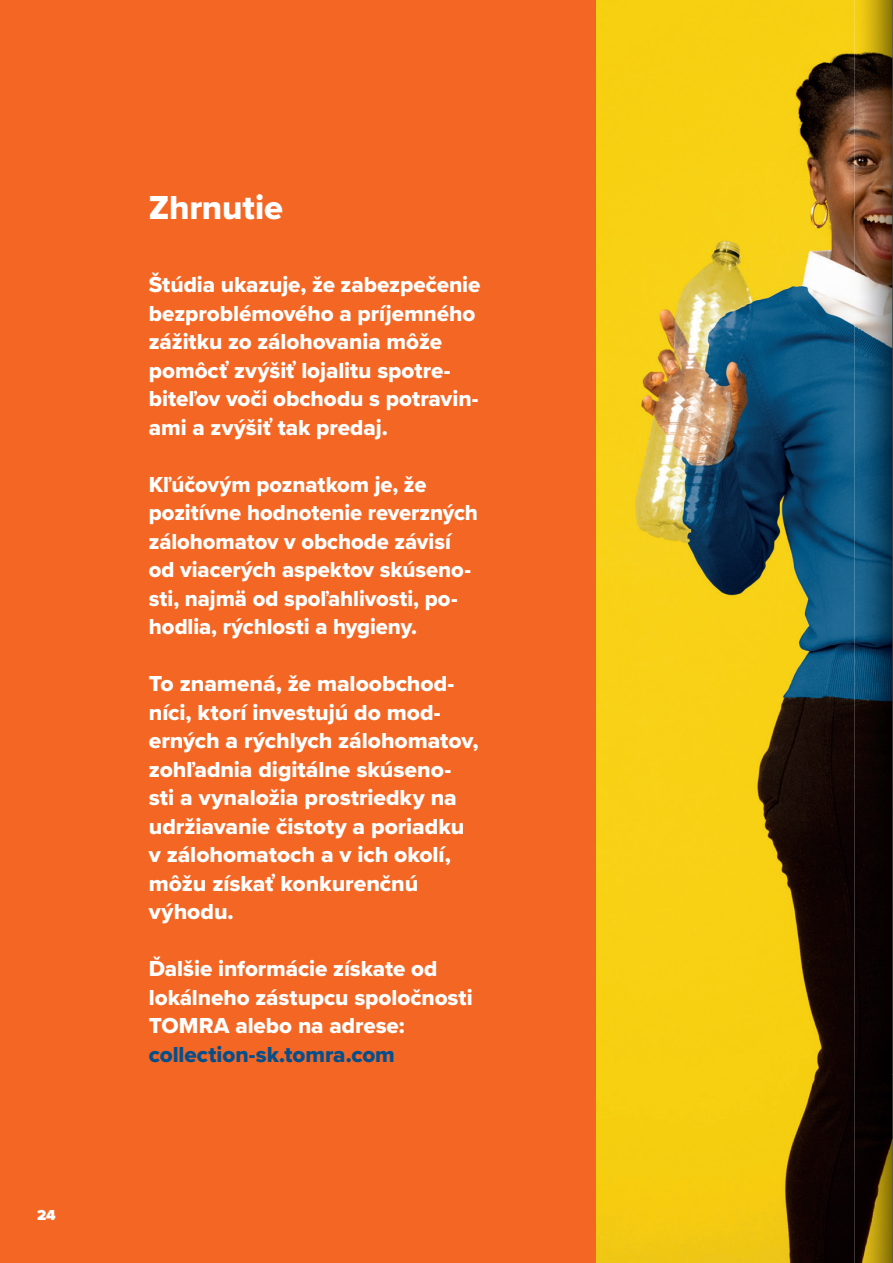
<style>
.page{position:relative;width:893px;height:1263px;background:#fff}
.page>*{position:absolute;margin:0;border:0;box-sizing:border-box;transform-origin:0 0}
.t1{font:34.5px "Proxima Nova Extrabld";letter-spacing:-.005em;color:#fff}
.t2{font:22.5px/28.5px "Proxima Nova Extrabld";letter-spacing:-.005em;color:#fff}
.t3{font:22.5px "Proxima Nova Extrabld";color:#044f8b}
.t4{font:900 15px "Proxima Nova";color:#fff}
</style>
<div class="page">
<img style="left:595px;top:0;width:260px;height:1263px">
<div style="left:0;top:0;width:595px;height:1263px;background:#f36623"></div>
<img style="left:855px;top:0;width:38px;height:1263px">
<img style="left:892px;top:185px;width:1px;height:889px">
<p class="t4" style="left:37px;top:1204px;width:20px">24</p>
<h1 class="t1" style="left:149px;top:181px;width:136px">Zhrnutie</h1>
<p class="t2" style="left:149px;top:270px;width:333px">Štúdia ukazuje, že zabezpečenie bezproblémového a príjemného zážitku zo zálohovania môže pomôcť zvýšiť lojalitu spotre&shy;biteľov voči obchodu s potravin&shy;ami a zvýšiť tak predaj.</p>
<p class="t2" style="left:149px;top:469px;width:331px">Kľúčovým poznatkom je, že pozitívne hodnotenie reverzných zálohomatov v obchode závisí od viacerých aspektov skúseno&shy;sti, najmä od spoľahlivosti, po&shy;hodlia, rýchlosti a hygieny.</p>
<p class="t2" style="left:149px;top:669px;width:331px">To znamená, že maloobchod&shy;níci, ktorí investujú do mod&shy;erných a rýchlych zálohomatov, zohľadnia digitálne skúseno&shy;sti a vynaložia prostriedky na udržiavanie čistoty a poriadku v zálohomatoch a v ich okolí, môžu získať konkurenčnú výhodu.</p>
<p class="t2" style="left:149px;top:954px;width:325px">Ďalšie informácie získate od lokálneho zástupcu spoločnosti<br>TOMRA alebo na adrese:</p>
<p class="t3" style="left:149px;top:1037px;width:248px">collection-sk.tomra.com</p>
</div>
